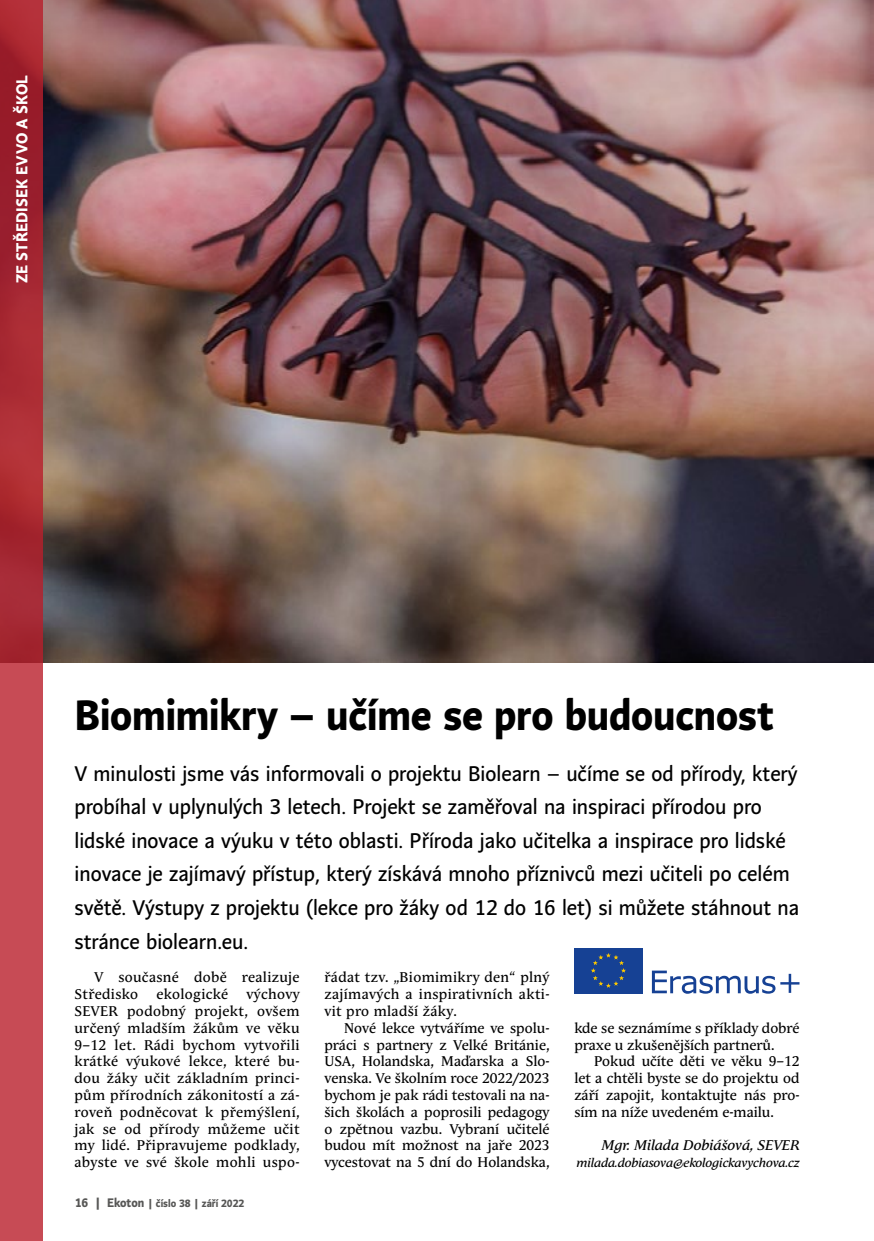
<style>
.page{position:relative;width:874px;height:1241px;background:#fff}
.page>*{position:absolute;margin:0;border:0;box-sizing:border-box;transform-origin:0 0}
.NADPIS_01{font:700 42px "Andulka Sans Text";letter-spacing:-.005em;color:#000}
.perex{font:21px/33.6px "Andulka Sans Text";color:#000}
.t1{font:700 15.75px "Andulka Sans Text";letter-spacing:.015em;color:#fff}
.text{font:14px/16.8px "Andulka Text Pro";color:#000;text-align:justify}
.text-2{font:14px/16.8px "Andulka Text Pro";letter-spacing:.025em;color:#000}
.podpis{font:italic 14px "Andulka Text Pro";color:#000}
.podpis-2{font:italic 12.25px "Andulka Text Pro";letter-spacing:-.01em;color:#000}
.t2{font:700 10.5px "Andulka Sans Text";color:#575756}
.s1{font-size:12.25px}
</style>
<div class="page">
<svg style="left:651px;top:970px;width:148px;height:23px"></svg>
<div style="left:574px;top:947px;width:68px;height:46px;background:#164194"></div>
<svg style="left:591px;top:953px;width:34px;height:34px"></svg>
<img style="left:42px;top:0;width:831px;height:662px">
<svg style="left:0;top:0;width:42px;height:1240px;background:#b43741"></svg>
<p class="t1" style="left:12px;top:283px;width:209px;rotate:-90deg">ZE STŘEDISEK EVVO A ŠKOL</p>
<p class="NADPIS_01" style="left:74px;top:689px;width:700px">Biomimikry – učíme se pro budoucnost</p>
<p class="perex" style="left:74px;top:756px;width:726px">V minulosti jsme vás informovali o projektu Biolearn – učíme se od přírody, který probíhal v uplynulých 3 letech. Projekt se zaměřoval na inspiraci přírodou pro lidské inovace a výuku v této oblasti. Příroda jako učitelka a inspirace pro lidské inovace je zajímavý přístup, který získává mnoho příznivců mezi učiteli po celém světě. Výstupy z projektu (lekce pro žáky od 12 do 16 let) si můžete stáhnout na stránce biolearn.eu.</p>
<p class="text-2" style="left:74px;top:968px;width:226px;text-indent:20px">V současné době realizuje<br>Středisko</p>
<p class="text" style="left:74px;top:985px;width:226px;text-indent:172px">výchovy SEVER podobný projekt, ovšem určený mladším žákům ve věku 9–12 let. Rádi bychom vytvořili krátké výukové lekce, které bu&shy;dou žáky učit základním princi&shy;pům přírodních zákonitostí a zá&shy;roveň podněcovat k přemýšlení, jak se od přírody můžeme učit my lidé. Připravujeme podklady, abyste ve své škole mohli uspo-</p>
<p class="text-2" style="left:156px;top:985px;width:73px">ekologické</p>
<p class="t2" style="left:75px;top:1196px;width:171px"><span class="s1">16 | Ekoton</span> | číslo 38 | září 2022</p>
<p class="text" style="left:324px;top:968px;width:226px">řádat tzv. „Biomimikry den“ plný zajímavých a inspirativních akti&shy;vit pro mladší žáky.</p>
<p class="text" style="left:324px;top:1019px;width:226px;text-indent:20px">Nové lekce vytváříme ve spolu&shy;práci s partnery z Velké Británie, USA, Holandska, Maďarska a Slo&shy;venska. Ve školním roce 2022/2023 bychom je pak rádi testovali na na&shy;šich školách a poprosili pedagogy o zpětnou vazbu. Vybraní učitelé budou mít možnost na jaře 2023 vycestovat na 5 dní do Holandska,</p>
<p class="text" style="left:574px;top:1019px;width:226px">kde se seznámíme s příklady dobré praxe u zkušenějších partnerů.</p>
<p class="text" style="left:574px;top:1052px;width:226px;text-indent:20px">Pokud učíte děti ve věku 9–12 let a chtěli byste se do projektu od září zapojit, kontaktujte nás pro&shy;sím na níže uvedeném e-mailu.</p>
<p class="podpis" style="left:601px;top:1137px;width:199px">Mgr. Milada Dobiášová, SEVER</p>
<p class="podpis-2" style="left:576px;top:1155px;width:224px">milada.dobiasova@ekologickavychova.cz</p>
</div>
